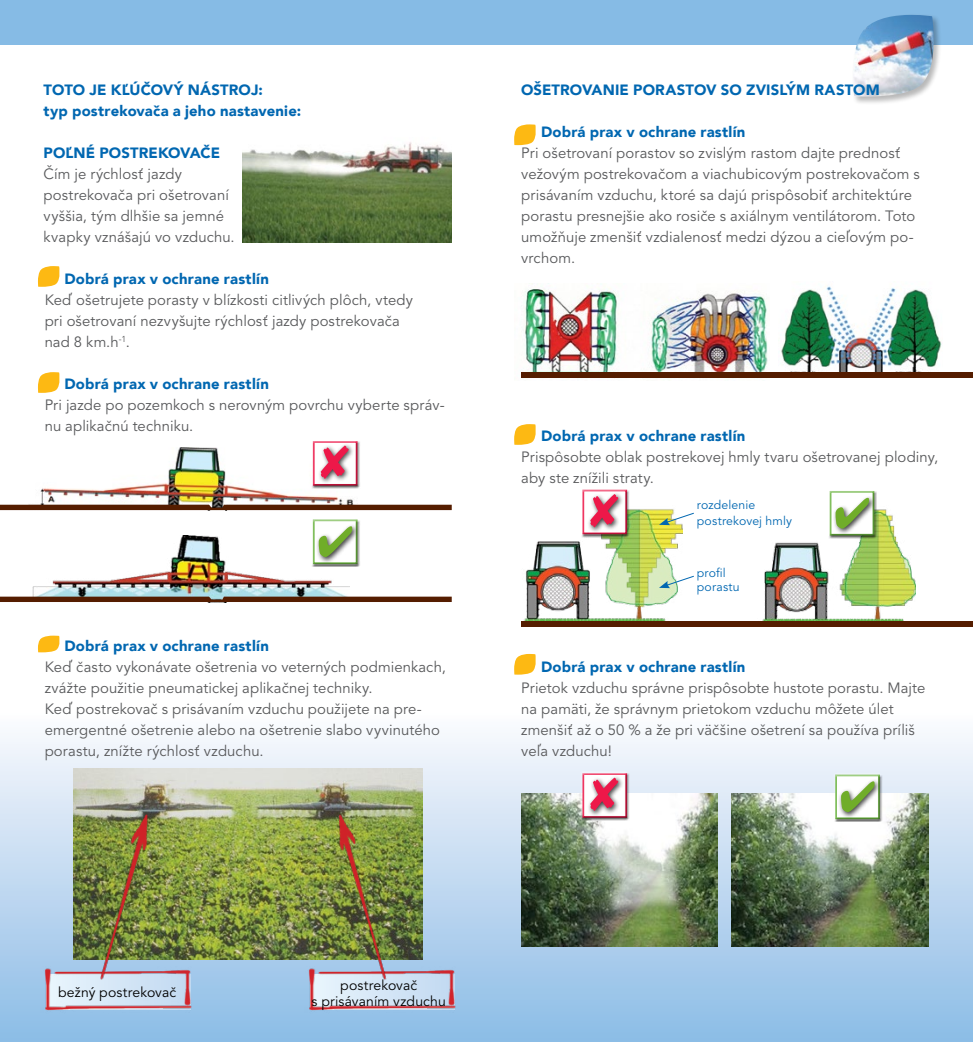
<style>
.page{position:relative;width:973px;height:1042px;background:#fff}
.page>*{position:absolute;margin:0;border:0;box-sizing:border-box;transform-origin:0 0}
.t1{font:14.88px/21px "Avenir LT Std";letter-spacing:.01em;color:#58595b}
.t2{font:900 14.88px/21px "Avenir LT Std";letter-spacing:.01em;color:#0067b1}
.t3{font:14px/15.8px "Avenir LT Std";letter-spacing:.01em;color:#000;text-align:center}
.t4{font:12.25px/15.8px "Avenir LT Std";letter-spacing:.015em;color:#0067b1}
</style>
<div class="page">
<div style="left:0;top:0;width:972px;height:45px;background:#86bbe5"></div>
<div style="left:852px;top:14px;width:90px;height:91px;background:#000;opacity:.28"></div>
<img style="left:853px;top:15px;width:86px;height:82px">
<div style="left:0;top:672px;width:972px;height:370px;background:linear-gradient(to bottom,#fff,#8bbae3)"></div>
<img style="left:33px;top:536px;width:316px;height:60px">
<img style="left:242px;top:142px;width:209px;height:101px">
<img style="left:777px;top:286px;width:165px;height:87px">
<svg style="left:38px;top:266px;width:22px;height:21px"></svg>
<svg style="left:38px;top:372px;width:22px;height:21px"></svg>
<svg style="left:38px;top:635px;width:22px;height:17px"></svg>
<img style="left:74px;top:768px;width:348px;height:191px">
<img style="left:304px;top:966px;width:155px;height:50px">
<img style="left:40px;top:966px;width:155px;height:50px">
<img style="left:321px;top:799px;width:81px;height:196px">
<img style="left:83px;top:799px;width:82px;height:196px">
<svg style="left:514px;top:124px;width:22px;height:21px"></svg>
<svg style="left:514px;top:424px;width:22px;height:21px"></svg>
<svg style="left:514px;top:654px;width:23px;height:20px"></svg>
<img style="left:521px;top:288px;width:248px;height:91px">
<img style="left:762px;top:509px;width:153px;height:112px">
<img style="left:523px;top:509px;width:159px;height:112px">
<img style="left:521px;top:794px;width:196px;height:152px">
<img style="left:731px;top:794px;width:197px;height:152px">
<div style="left:521px;top:621px;width:451px;height:6px;background:#551d00"></div>
<div style="left:521px;top:373px;width:451px;height:5px;background:#551d00"></div>
<img style="left:29px;top:447px;width:328px;height:64px">
<div style="left:0;top:505px;width:451px;height:5px;background:#551d00"></div>
<svg style="left:0;top:596px;width:451px;height:6px;background:#61341c"></svg>
<div style="left:311px;top:518px;width:49px;height:49px;background:#000;opacity:.75"></div>
<div style="left:316px;top:523px;width:43px;height:41px;background:#000;opacity:.75"></div>
<svg style="left:318px;top:526px;width:34px;height:31px"></svg>
<div style="left:832px;top:772px;width:50px;height:47px;background:#e8f0f9"></div>
<div style="left:832px;top:773px;width:50px;height:49px;background:#000;opacity:.75"></div>
<div style="left:838px;top:778px;width:43px;height:41px;background:#000;opacity:.75"></div>
<svg style="left:840px;top:781px;width:34px;height:31px"></svg>
<div style="left:827px;top:490px;width:50px;height:48px;background:#000;opacity:.75"></div>
<div style="left:832px;top:495px;width:43px;height:40px;background:#000;opacity:.75"></div>
<svg style="left:835px;top:498px;width:33px;height:31px"></svg>
<div style="left:311px;top:440px;width:49px;height:49px;background:#000;opacity:.75"></div>
<div style="left:318px;top:443px;width:36px;height:42px;background:#000;opacity:.75"></div>
<svg style="left:320px;top:445px;width:29px;height:34px"></svg>
<div style="left:580px;top:771px;width:49px;height:47px;background:#edf2fa"></div>
<div style="left:580px;top:772px;width:50px;height:49px;background:#000;opacity:.75"></div>
<div style="left:587px;top:775px;width:37px;height:42px;background:#000;opacity:.75"></div>
<svg style="left:590px;top:777px;width:28px;height:34px"></svg>
<div style="left:580px;top:489px;width:50px;height:48px;background:#000;opacity:.75"></div>
<div style="left:587px;top:491px;width:37px;height:42px;background:#000;opacity:.75"></div>
<svg style="left:590px;top:494px;width:28px;height:33px"></svg>
<svg style="left:659px;top:513px;width:35px;height:12px"></svg>
<svg style="left:659px;top:576px;width:35px;height:12px"></svg>
<p class="t2" style="left:44px;top:79px;width:259px">TOTO JE KĽÚČOVÝ NÁSTROJ:<br>typ postrekovača a jeho nastavenie:</p>
<p class="t2" style="left:44px;top:142px;width:178px">POĽNÉ POSTREKOVAČE</p>
<p class="t1" style="left:44px;top:163px;width:193px">Čím je rýchlosť jazdy postrekovača pri ošetrovaní vyššia, tým dlhšie sa jemné kvapky vznášajú vo vzduchu.</p>
<p class="t2" style="left:64px;top:268px;width:206px">Dobrá prax v ochrane rastlín</p>
<p class="t1" style="left:45px;top:289px;width:370px">Keď ošetrujete porasty v blízkosti citlivých plôch, vtedy pri ošetrovaní nezvyšujte rýchlosť jazdy postrekovača nad 8 km.h<sup>-1</sup>.</p>
<p class="t2" style="left:64px;top:373px;width:206px">Dobrá prax v ochrane rastlín</p>
<p class="t1" style="left:45px;top:394px;width:401px">Pri jazde po pozemkoch s nerovným povrchu vyberte správ&shy;nu aplikačnú techniku.</p>
<p class="t2" style="left:64px;top:635px;width:206px">Dobrá prax v ochrane rastlín</p>
<p class="t1" style="left:45px;top:657px;width:402px">Keď často vykonávate ošetrenia vo veterných podmienkach, zvážte použitie pneumatickej aplikačnej techniky.<br>Keď postrekovač s prisávaním vzduchu použijete na pre&shy;emergentné ošetrenie alebo na ošetrenie slabo vyvinutého porastu, znížte rýchlosť vzduchu.</p>
<p class="t2" style="left:521px;top:79px;width:360px">OŠETROVANIE PORASTOV SO ZVISLÝM RASTOM</p>
<p class="t2" style="left:541px;top:121px;width:206px">Dobrá prax v ochrane rastlín</p>
<p class="t1" style="left:521px;top:142px;width:400px">Pri ošetrovaní porastov so zvislým rastom dajte prednosť vežovým postrekovačom a viachubicovým postrekovačom s prisávaním vzduchu, ktoré sa dajú prispôsobiť architektúre porastu presnejšie ako rosiče s axiálnym ventilátorom. Toto umožňuje zmenšiť vzdialenosť medzi dýzou a cieľovým po&shy;vrchom.</p>
<p class="t2" style="left:541px;top:425px;width:206px">Dobrá prax v ochrane rastlín</p>
<p class="t1" style="left:521px;top:447px;width:418px">Prispôsobte oblak postrekovej hmly tvaru ošetrovanej plodiny, aby ste znížili straty.</p>
<p class="t4" style="left:696px;top:497px;width:97px">rozdelenie postrekovej hmly</p>
<p class="t4" style="left:696px;top:566px;width:44px;line-height:14px">profil porastu</p>
<p class="t2" style="left:541px;top:656px;width:206px">Dobrá prax v ochrane rastlín</p>
<p class="t1" style="left:521px;top:678px;width:405px">Prietok vzduchu správne prispôsobte hustote porastu. Majte na pamäti, že správnym prietokom vzduchu môžete úlet zmenšiť až o 50 % a že pri väčšine ošetrení sa používa príliš veľa vzduchu!</p>
<p class="t3" style="left:58px;top:984px;width:120px">bežný postrekovač</p>
<p class="t3" style="left:311px;top:977px;width:136px">postrekovač<br>s prisávaním vzduchu</p>
</div>
